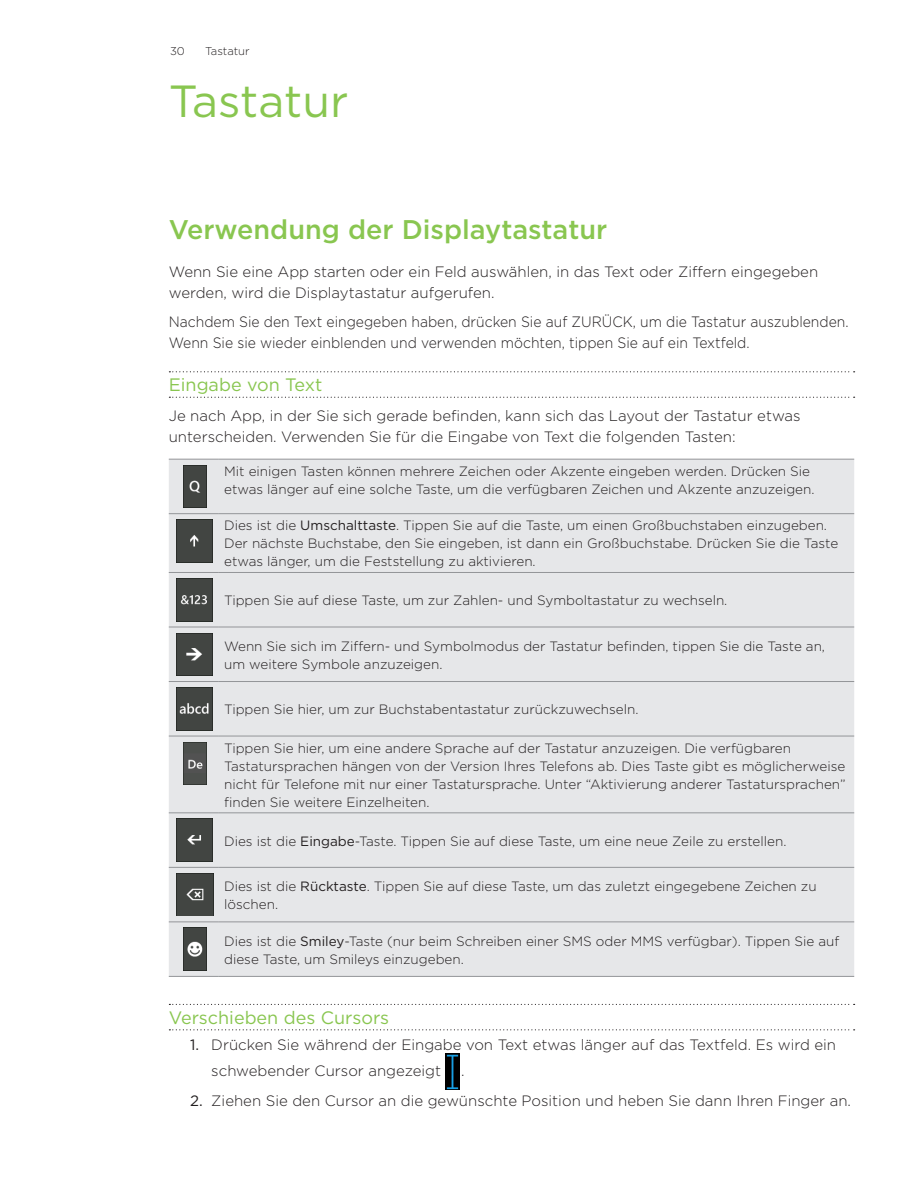
<style>
.page{position:relative;width:918px;height:1188px;background:#fff}
.page>*{position:absolute;margin:0;border:0;box-sizing:border-box;transform-origin:0 0}
.t1{font:45px "Gotham";color:#89c650}
.t2{font:500 27px "Gotham";color:#89c650}
.t3{font:18px "Gotham";color:#89c650}
.t4{font:300 15px/21px "Gotham";color:#231f20}
.t5{font:300 15px/21px "Gotham";color:#231f20;scale:.93 1}
.t6{font:15px "Gotham";color:#231f20}
.t7{font:300 13.5px/18px "Gotham";color:#231f20}
.t8{font:300 11.25px "Gotham";color:#231f20}
.s1{font-weight:400}
</style>
<div class="page">
<svg style="left:169px;top:371px;width:686px;height:1px"></svg>
<svg style="left:169px;top:397px;width:686px;height:1px"></svg>
<svg style="left:169px;top:1004px;width:686px;height:1px"></svg>
<svg style="left:169px;top:1029px;width:686px;height:1px"></svg>
<div style="left:169px;top:460px;width:685px;height:516px;background:#e6e7e9"></div>
<hr style="left:169px;top:459px;width:49px;height:1px;background:#939598">
<hr style="left:218px;top:459px;width:636px;height:1px;background:#939598">
<hr style="left:169px;top:513px;width:49px;height:1px;background:#939598">
<hr style="left:218px;top:513px;width:636px;height:1px;background:#939598">
<hr style="left:169px;top:572px;width:49px;height:1px;background:#939598">
<hr style="left:218px;top:572px;width:636px;height:1px;background:#939598">
<hr style="left:169px;top:627px;width:49px;height:1px;background:#939598">
<hr style="left:218px;top:627px;width:636px;height:1px;background:#939598">
<hr style="left:169px;top:681px;width:49px;height:1px;background:#939598">
<hr style="left:218px;top:681px;width:636px;height:1px;background:#939598">
<hr style="left:169px;top:736px;width:49px;height:1px;background:#939598">
<hr style="left:218px;top:736px;width:636px;height:1px;background:#939598">
<hr style="left:169px;top:812px;width:49px;height:1px;background:#939598">
<hr style="left:218px;top:812px;width:636px;height:1px;background:#939598">
<hr style="left:169px;top:867px;width:49px;height:1px;background:#939598">
<hr style="left:218px;top:867px;width:636px;height:1px;background:#939598">
<hr style="left:169px;top:922px;width:49px;height:1px;background:#939598">
<hr style="left:218px;top:922px;width:636px;height:1px;background:#939598">
<hr style="left:169px;top:976px;width:49px;height:1px;background:#939598">
<hr style="left:218px;top:976px;width:636px;height:1px;background:#939598">
<img style="left:183px;top:465px;width:23px;height:43px">
<div style="left:177px;top:520px;width:36px;height:42px;background:#424542"></div>
<img style="left:177px;top:578px;width:36px;height:43px">
<img style="left:177px;top:633px;width:36px;height:43px">
<img style="left:177px;top:688px;width:36px;height:42px">
<img style="left:183px;top:742px;width:23px;height:43px">
<img style="left:177px;top:819px;width:36px;height:42px">
<img style="left:176px;top:873px;width:37px;height:43px">
<img style="left:183px;top:928px;width:23px;height:42px">
<img style="left:446px;top:1053px;width:13px;height:37px">
<p class="t8" style="left:170px;top:43px;width:16px">30</p>
<p class="t8" style="left:205px;top:43px;width:46px">Tastatur</p>
<h1 class="t1" style="left:169px;top:72px;width:181px">Tastatur</h1>
<h2 class="t2" style="left:169px;top:212px;width:440px">Verwendung der Displaytastatur</h2>
<p class="t4" style="left:169px;top:261px;width:651px">Wenn Sie eine App starten oder ein Feld auswählen, in das Text oder Ziffern eingegeben werden, wird die Displaytastatur aufgerufen.</p>
<p class="t5" style="left:169px;top:311px;width:733px">Nachdem Sie den Text eingegeben haben, drücken Sie auf ZURÜCK, um die Tastatur auszublenden.<br>Wenn Sie sie wieder einblenden und verwenden möchten, tippen Sie auf ein Textfeld.</p>
<h3 class="t3" style="left:169px;top:373px;width:155px">Eingabe von Text</h3>
<p class="t4" style="left:169px;top:405px;width:633px">Je nach App, in der Sie sich gerade befinden, kann sich das Layout der Tastatur etwas unterscheiden. Verwenden Sie für die Eingabe von Text die folgenden Tasten:</p>
<p class="t7" style="left:224px;top:462px;width:592px">Mit einigen Tasten können mehrere Zeichen oder Akzente eingeben werden. Drücken Sie etwas länger auf eine solche Taste, um die verfügbaren Zeichen und Akzente anzuzeigen.</p>
<p class="t7" style="left:224px;top:516px;width:616px">Dies ist die <span class="s1">Umschalttaste</span>. Tippen Sie auf die Taste, um einen Großbuchstaben einzugeben.<br>Der nächste Buchstabe, den Sie eingeben, ist dann ein Großbuchstabe. Drücken Sie die Taste etwas länger, um die Feststellung zu aktivieren.</p>
<p class="t7" style="left:224px;top:591px;width:505px">Tippen Sie auf diese Taste, um zur Zahlen- und Symboltastatur zu wechseln.</p>
<p class="t7" style="left:224px;top:637px;width:602px">Wenn Sie sich im Ziffern- und Symbolmodus der Tastatur befinden, tippen Sie die Taste an, um weitere Symbole anzuzeigen.</p>
<p class="t7" style="left:224px;top:700px;width:416px">Tippen Sie hier, um zur Buchstabentastatur zurückzuwechseln.</p>
<p class="t7" style="left:224px;top:739px;width:623px">Tippen Sie hier, um eine andere Sprache auf der Tastatur anzuzeigen. Die verfügbaren Tastatursprachen hängen von der Version Ihres Telefons ab. Dies Taste gibt es möglicherweise nicht für Telefone mit nur einer Tastatursprache. Unter “Aktivierung anderer Tastatursprachen” finden Sie weitere Einzelheiten.</p>
<p class="t7" style="left:224px;top:831px;width:564px">Dies ist die <span class="s1">Eingabe</span>-Taste. Tippen Sie auf diese Taste, um eine neue Zeile zu erstellen.</p>
<p class="t7" style="left:224px;top:877px;width:594px">Dies ist die <span class="s1">Rücktaste</span>. Tippen Sie auf diese Taste, um das zuletzt eingegebene Zeichen zu löschen.</p>
<p class="t7" style="left:224px;top:931px;width:617px">Dies ist die <span class="s1">Smiley</span>-Taste (nur beim Schreiben einer SMS oder MMS verfügbar). Tippen Sie auf diese Taste, um Smileys einzugeben.</p>
<h3 class="t3" style="left:169px;top:1006px;width:222px">Verschieben des Cursors</h3>
<p class="t4" style="left:211px;top:1032px;width:626px;line-height:26px">Drücken Sie während der Eingabe von Text etwas länger auf das Textfeld. Es wird ein schwebender Cursor angezeigt</p>
<p class="t4" style="left:211px;top:1056px;width:641px;line-height:29.5px;text-indent:250px">.<br>Ziehen Sie den Cursor an die gewünschte Position und heben Sie dann Ihren Finger an.</p>
<p class="t6" style="left:190px;top:1035px;width:11px">1.</p>
<p class="t6" style="left:190px;top:1091px;width:14px">2.</p>
</div>
